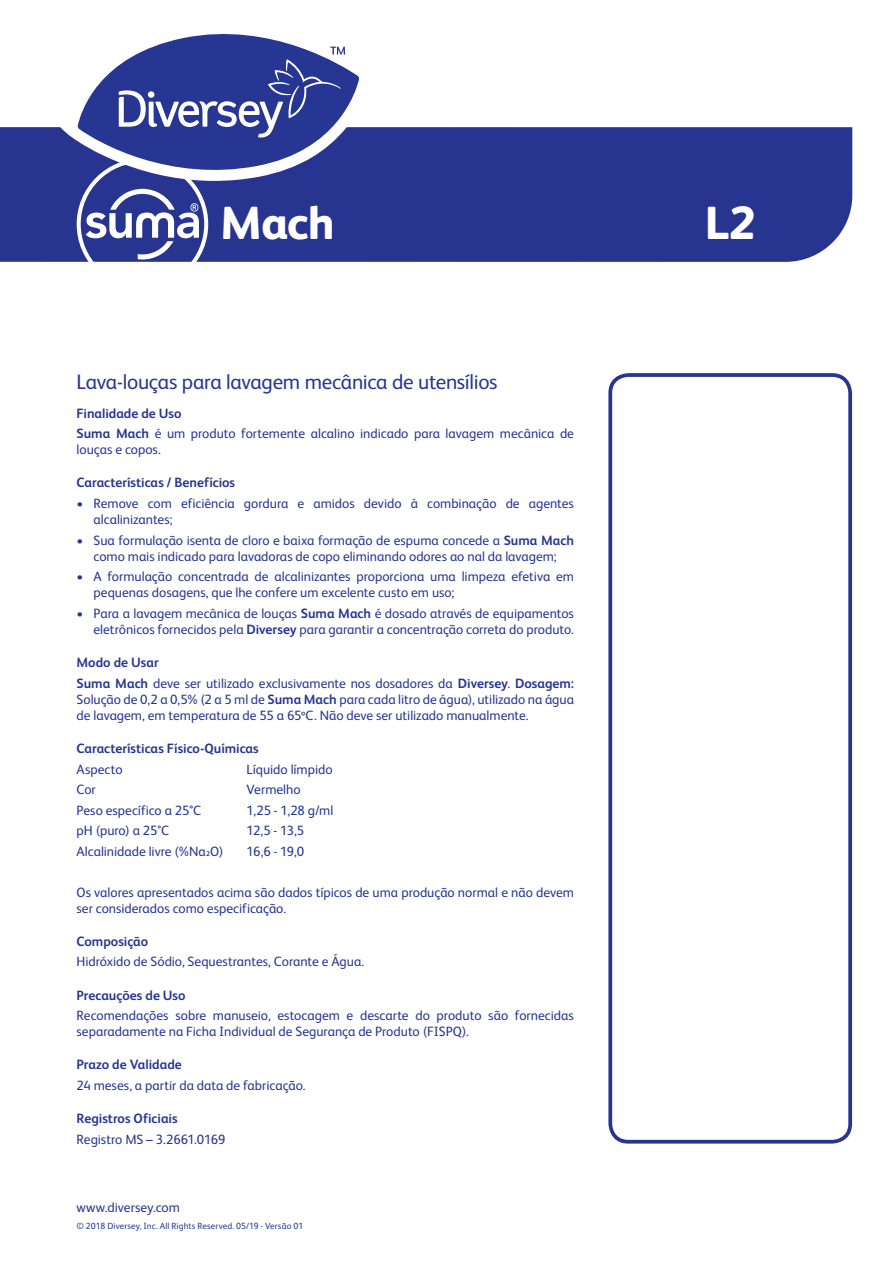
<style>
.page{position:relative;width:893px;height:1263px;background:#fff}
.page>*{position:absolute;margin:0;border:0;box-sizing:border-box;transform-origin:0 0}
.t1{font:800 46.5px "FS Albert Pro";letter-spacing:-.015em;color:#fff}
.Product_Description{font:21px "FS Albert Pro";letter-spacing:-.015em;color:#263692}
.Maintext{font:13.5px/16.2px "FS Albert Pro";color:#263692}
.Subheads{font:700 13.5px "FS Albert Pro";color:#263692}
.t2{font:9px "FS Albert Pro";letter-spacing:.01em;color:#263692}
.s1{font-weight:700}
</style>
<div class="page">
<div style="left:0;top:127px;width:852px;height:135px;background:#273591"></div>
<svg style="left:77px;top:181px;width:131px;height:81px"></svg>
<svg style="left:608px;top:373px;width:244px;height:770px"></svg>
<svg style="left:58px;top:78px;width:316px;height:103px"></svg>
<svg style="left:78px;top:34px;width:281px;height:148px;fill:#273692"></svg>
<svg style="left:119px;top:47px;width:226px;height:91px;background:#4a58a4"></svg>
<p class="t1" style="left:220px;top:186px;width:116px">Mach</p>
<p class="t1" style="left:705px;top:186px;width:52px">L2</p>
<p class="Product_Description" style="left:77px;top:367px;width:423px">Lava-louças para lavagem mecânica de utensílios</p>
<p class="Subheads" style="left:77px;top:403px;width:107px">Finalidade de Uso</p>
<p class="Maintext" style="left:77px;top:424px;width:499px"><span class="s1">Suma Mach</span> é um produto fortemente alcalino indicado para lavagem mecânica de louças e copos.</p>
<p class="Subheads" style="left:77px;top:473px;width:160px">Características / Benefícios</p>
<p class="Maintext" style="left:94px;top:494px;width:482px;text-indent:-17px">• Remove com eficiência gordura e amidos devido à combinação de agentes alcalinizantes;</p>
<p class="Maintext" style="left:77px;top:531px;width:499px;text-align:center">• Sua formulação isenta de cloro e baixa formação de espuma concede a <span class="s1">Suma Mach </span>como mais indicado para lavadoras de copo eliminando odores ao nal da lavagem;</p>
<p class="Maintext" style="left:94px;top:567px;width:482px;text-indent:-17px">• A formulação concentrada de alcalinizantes proporciona uma limpeza efetiva em pequenas dosagens, que lhe confere um excelente custo em uso;</p>
<p class="Maintext" style="left:77px;top:604px;width:499px;text-align:right">• Para a lavagem mecânica de louças <span class="s1">Suma Mach</span> é dosado através de equipamentos eletrônicos fornecidos pela <span class="s1">Diversey</span> para garantir a concentração correta do produto.</p>
<p class="Subheads" style="left:77px;top:653px;width:84px">Modo de Usar</p>
<p class="Maintext" style="left:77px;top:674px;width:499px;text-align:justify"><span class="s1">Suma Mach</span> deve ser utilizado exclusivamente nos dosadores da <span class="s1">Diversey</span>. <span class="s1">Dosagem:<br></span>Solução de 0,2 a 0,5% (2 a 5 ml de <span class="s1">Suma Mach</span> para cada litro de água), utilizado na água de lavagem, em temperatura de 55 a 65oC. Não deve ser utilizado manualmente.</p>
<p class="Subheads" style="left:77px;top:739px;width:184px">Características Físico-Químicas</p>
<p class="Maintext" style="left:77px;top:760px;width:48px">Aspecto</p>
<p class="Maintext" style="left:247px;top:760px;width:87px">Líquido límpido</p>
<p class="Maintext" style="left:77px;top:780px;width:21px">Cor</p>
<p class="Maintext" style="left:247px;top:780px;width:56px">Vermelho</p>
<p class="Maintext" style="left:77px;top:801px;width:126px">Peso específico a 25°C</p>
<p class="Maintext" style="left:247px;top:801px;width:88px">1,25 - 1,28 g/ml</p>
<p class="Maintext" style="left:77px;top:821px;width:94px">pH (puro) a 25°C</p>
<p class="Maintext" style="left:247px;top:821px;width:59px">12,5 - 13,5</p>
<p class="Maintext" style="left:77px;top:842px;width:148px">Alcalinidade livre (%Na2O)</p>
<p class="Maintext" style="left:247px;top:842px;width:59px">16,6 - 19,0</p>
<p class="Maintext" style="left:77px;top:883px;width:499px">Os valores apresentados acima são dados típicos de uma produção normal e não devem ser considerados como especificação.</p>
<p class="Subheads" style="left:77px;top:932px;width:73px">Composição</p>
<p class="Maintext" style="left:77px;top:953px;width:289px">Hidróxido de Sódio, Sequestrantes, Corante e Água.</p>
<p class="Subheads" style="left:77px;top:985px;width:111px">Precauções de Uso</p>
<p class="Maintext" style="left:77px;top:1006px;width:499px">Recomendações sobre manuseio, estocagem e descarte do produto são fornecidas separadamente na Ficha Individual de Segurança de Produto (FISPQ).</p>
<p class="Subheads" style="left:77px;top:1055px;width:107px">Prazo de Validade</p>
<p class="Maintext" style="left:77px;top:1076px;width:231px">24 meses, a partir da data de fabricação.</p>
<p class="Subheads" style="left:77px;top:1109px;width:103px">Registros Oficiais</p>
<p class="Maintext" style="left:77px;top:1130px;width:150px">Registro MS – 3.2661.0169</p>
<p class="Maintext" style="left:77px;top:1198px;width:105px">www.diversey.com</p>
<p class="t2" style="left:77px;top:1219px;width:228px">© 2018 Diversey, Inc. All Rights Reserved. 05/19 - Versão 01</p>
</div>
